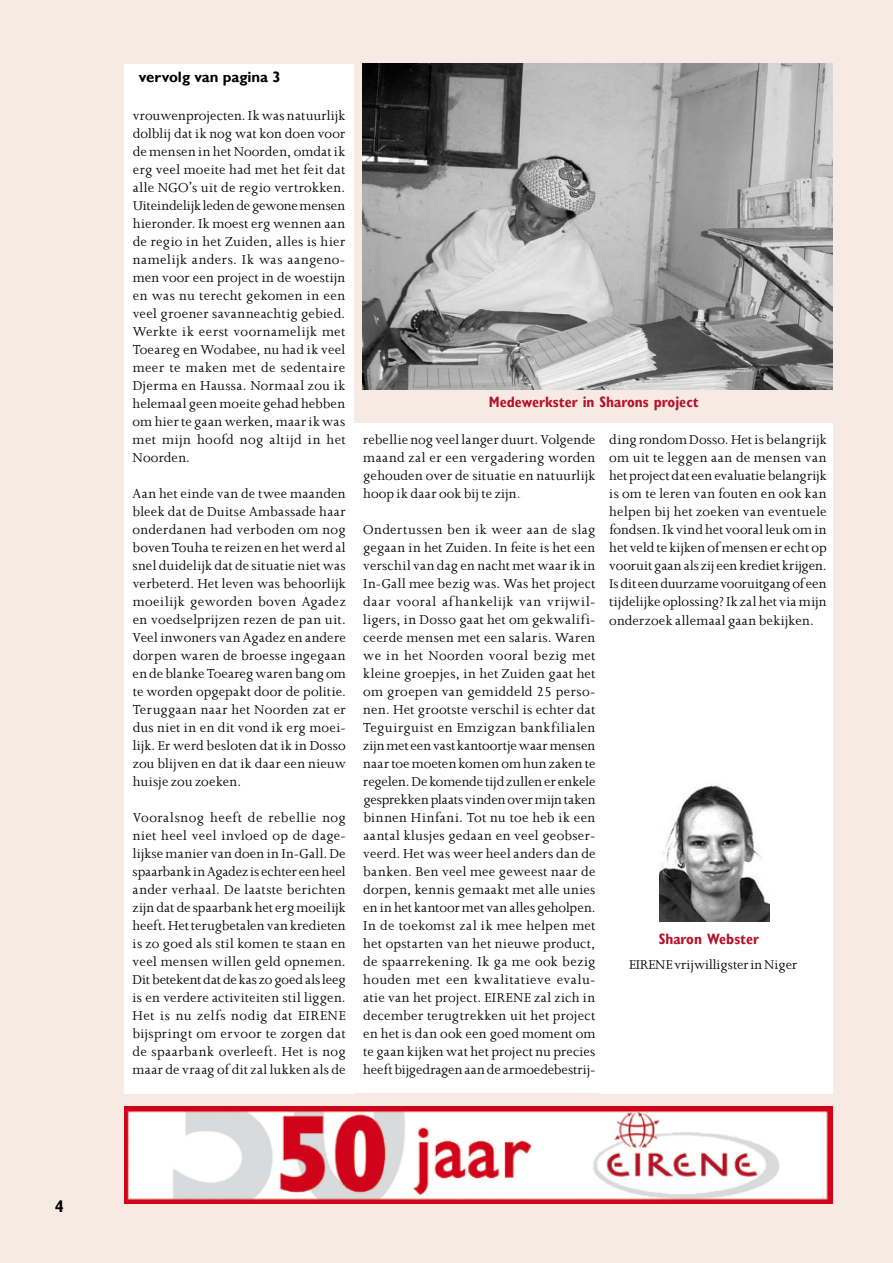
<style>
.page{position:relative;width:893px;height:1263px;background:#f7eae3}
.page>*{position:absolute;margin:0;border:0;box-sizing:border-box;transform-origin:0 0}
.t1{font:15px/18px "Joanna";letter-spacing:.015em;color:#000;text-align:justify}
.t2{font:700 condensed 15px "Gill Sans";color:#b5122b}
.t3{font:700 15px "Gill Sans";color:#000}
.t4{font:14.85px "Joanna";color:#000}
.s1{color:#b5122b}
</style>
<div class="page">
<div style="left:125px;top:64px;width:229px;height:1030px;background:#fff"></div>
<div style="left:351px;top:423px;width:250px;height:670px;background:#fff"></div>
<div style="left:600px;top:423px;width:233px;height:671px;background:#fff"></div>
<img style="left:362px;top:64px;width:470px;height:325px">
<img style="left:124px;top:1107px;width:709px;height:97px">
<img style="left:660px;top:785px;width:110px;height:136px">
<p class="t3" style="left:139px;top:68px;width:143px">vervolg van pagina 3</p>
<p class="t1" style="left:133px;top:106px;width:215px">vrouwenprojecten. Ik was natuurlijk dolblij dat ik nog wat kon doen voor de mensen in hetNoorden, omdat ik erg veel moeite had met het feit dat alle NGO’s uit de regio vertrokken.<br>Uiteindelijk ledende gewonemensen hieronder. Ik moest erg wennen aan de regio in het Zuiden, alles is hier namelijk anders. Ik was aangeno&shy;men voor een project in de woestijn en was nu terecht gekomen in een veel groener savanneachtig gebied.<br>Werkte ik eerst voornamelijk met Toeareg en Wodabee, nu had ik veel meer te maken met de sedentaire Djerma en Haussa. Normaal zou ik helemaal geen moeite gehad hebben om hierte gaan werken, maarik was met mijn hoofd nog altijd in het Noorden.</p>
<p class="t1" style="left:133px;top:484px;width:215px">Aan het einde van de twee maanden bleek dat de Duitse Ambassade haar onderdanen had verboden om nog boven Touha te reizen en het werd al snel duidelijk dat de situatie niet was verbeterd. Het leven was behoorlijk moeilijk geworden boven Agadez en voedselprijzen rezen de pan uit.<br>Veel inwoners van Agadez en andere dorpen waren de broesse ingegaan en de blanke Toearegwaren bang om te worden opgepakt door de politie.<br>Teruggaan naar het Noorden zat er dus niet in en dit vond ik erg moei&shy;lijk. Er werd besloten dat ik in Dosso zou blijven en dat ik daar een nieuw huisje zou zoeken.</p>
<p class="t1" style="left:133px;top:808px;width:215px">Vooralsnog heeft de rebellie nog niet heel veel invloed op de dage&shy;lijkse manier van doen in In-Gall.De spaarbank inAgadez is echter eenheel ander verhaal. De laatste berichten zijn dat de spaarbank het erg moeilijk heeft.Hetterugbetalen van kredieten is zo goed als stil komen te staan en veel mensen willen geld opnemen.<br>Ditbetekentdatde kas zogoedalsleeg is en verdere activiteiten stil liggen.<br>Het is nu zelfs nodig dat EIRENE bijspringt om ervoor te zorgen dat de spaarbank overleeft. Het is nog maar de vraag of dit zal lukken als de</p>
<p class="t2" style="left:489px;top:393px;width:211px">Medewerkster in Sharons project</p>
<p class="t1" style="left:363px;top:430px;width:234px">rebellie nog veel langer duurt. Volgende maand zal er een vergadering worden gehouden over de situatie en natuurlijk hoop ik daar ook bij te zijn<span class="s1">.</span></p>
<p class="t1" style="left:363px;top:520px;width:234px">Ondertussen ben ik weer aan de slag gegaan in het Zuiden. In feite is het een verschil van dag en nacht met waarik in In-Gall mee bezig was. Was het project daar vooral afhankelijk van vrijwil&shy;ligers, in Dosso gaat het om gekwalifi&shy;ceerde mensen met een salaris. Waren we in het Noorden vooral bezig met kleine groepjes, in het Zuiden gaat het om groepen van gemiddeld 25 perso&shy;nen. Het grootste verschil is echter dat Teguirguist en Emzigzan bankfilialen zijnmet eenvast kantoortjewaarmensen naartoe moeten komen om hun zaken te regelen.De komende tijdzullener enkele gesprekkenplaats vindenovermijntaken binnen Hinfani. Tot nu toe heb ik een aantal klusjes gedaan en veel geobser&shy;veerd. Het was weer heel anders dan de banken. Ben veel mee geweest naar de dorpen, kennis gemaakt met alle unies en in het kantoor met van alles geholpen.<br>In de toekomst zal ik mee helpen met het opstarten van het nieuwe product, de spaarrekening. Ik ga me ook bezig houden met een kwalitatieve evalu&shy;atie van het project. EIRENE zal zich in december terugtrekken uit het project en het is dan ook een goed moment om te gaan kijken wat het project nu precies heeft bijgedragenaande armoedebestrij-</p>
<p class="t1" style="left:609px;top:430px;width:219px">ding rondom Dosso.Het is belangrijk om uit te leggen aan de mensen van het project dat een evaluatie belangrijk is om te leren van fouten en ook kan helpen bij het zoeken van eventuele fondsen.Ik vind het vooral leuk om in het veld te kijken of mensen er echt op vooruit gaanals zij eenkrediet krijgen.<br>Isdit eenduurzame vooruitgangof een tijdelijke oplossing?Ik zal het via mijn</p>
<p class="t1" style="left:609px;top:611px;width:206px">onderzoek allemaal gaan bekijken.</p>
<p class="t2" style="left:659px;top:929px;width:102px">Sharon Webster</p>
<p class="t4" style="left:629px;top:955px;width:170px">EIRENE vrijwilligsterinNiger</p>
</div>
